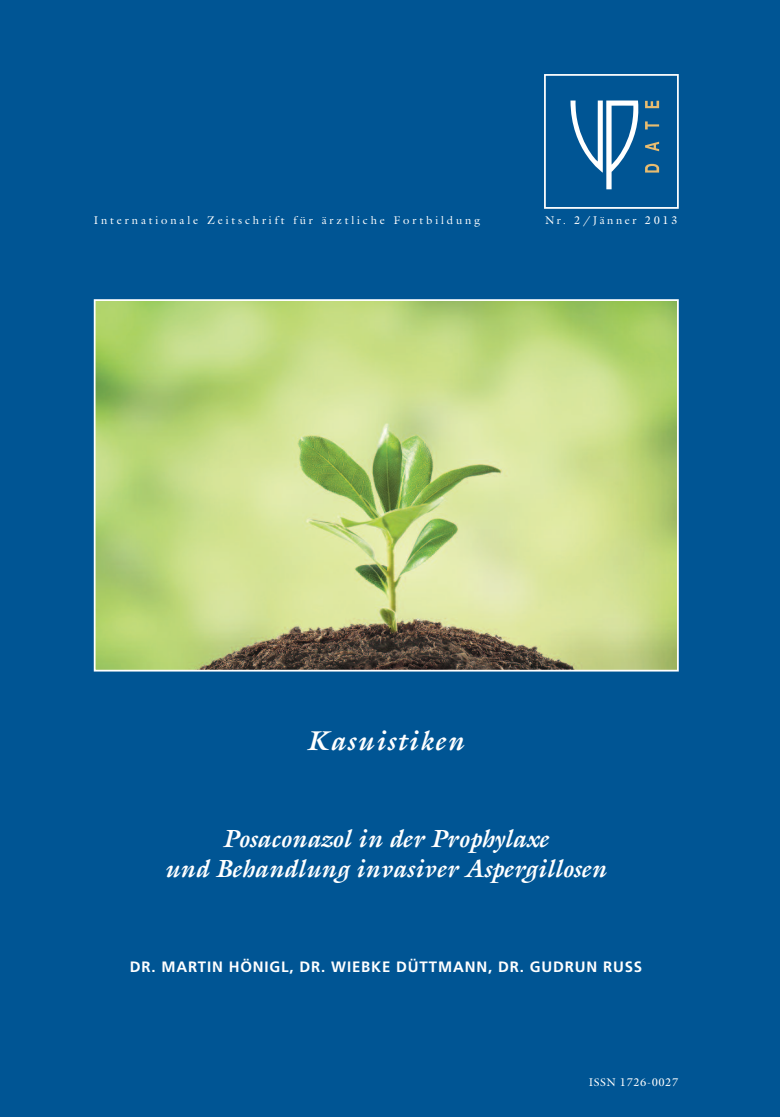
<style>
.page{position:relative;width:780px;height:1117px;background:#fff}
.page>*{position:absolute;margin:0;border:0;box-sizing:border-box;transform-origin:0 0}
.t1{font:italic 700 27.5px "Galliard";letter-spacing:.05em;color:#fff}
.t2{font:italic 700 25px/30px "Galliard";color:#fff;text-align:center}
.t3{font:700 15px "Frutiger";letter-spacing:.055em;color:#fff}
.t4{font:11.25px "Galliard";letter-spacing:.25em;color:#fff}
.t5{font:11.25px "Galliard";letter-spacing:.225em;color:#fff}
.t6{font:11.25px "Galliard";letter-spacing:.045em;color:#fff}
</style>
<div class="page">
<div style="left:0;top:0;width:780px;height:1116px;background:#005594"></div>
<svg style="left:570px;top:100px;width:90px;height:90px"></svg>
<div style="left:544px;top:74px;width:134px;height:135px;border:2px solid #fff"></div>
<img style="left:97px;top:302px;width:578px;height:366px">
<div style="left:94px;top:299px;width:584px;height:372px;border:2px solid #fff"></div>
<p class="t4" style="left:94px;top:213px;width:388px">Internationale Zeitschrift für ärztliche Fortbildung</p>
<p class="t5" style="left:545px;top:213px;width:134px">Nr. 2/Jänner 2013</p>
<p class="t1" style="left:306px;top:724px;width:159px">Kasuistiken</p>
<p class="t2" style="left:164px;top:823px;width:443px">Posaconazol in der Prophylaxe<br>und Behandlung invasiver Aspergillosen</p>
<p class="t3" style="left:130px;top:960px;width:514px">DR. MARTIN HÖNIGL, DR. WIEBKE DÜTTMANN, DR. GUDRUN RUSS</p>
<p class="t6" style="left:588px;top:1074px;width:91px">ISSN 1726-0027</p>
</div>
